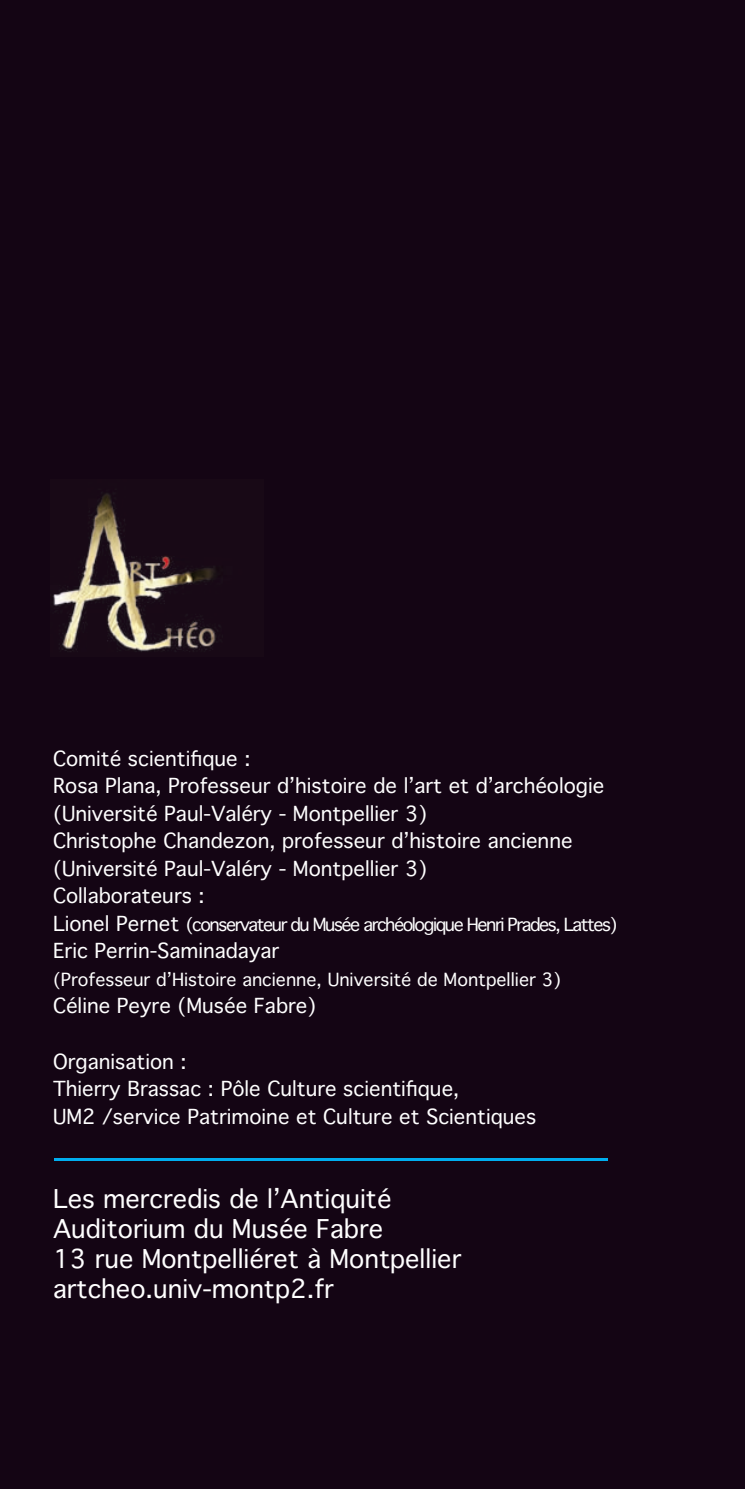
<style>
.page{position:relative;width:745px;height:1489px;background:#fff}
.page>*{position:absolute;margin:0;border:0;box-sizing:border-box;transform-origin:0 0}
.t1{font:25px/30px "Thonburi";color:#fff}
.t2{font:20px/27.5px "Thonburi";color:#fff}
.t3{font:17.5px "Thonburi";letter-spacing:-.08em;color:#fff}
.t4{font:17.5px "Thonburi";color:#fff}
.s1{font-size:20px}
</style>
<div class="page">
<div style="left:0;top:0;width:744px;height:1488px;background:#140514"></div>
<hr style="left:55px;top:1158px;width:552px;height:3px;background:#00aeef">
<img style="left:52px;top:492px;width:171px;height:160px">
<p class="t2" style="left:53px;top:744px;width:552px">Comité scientifique :<br>Rosa Plana, Professeur d’histoire de l’art et d’archéologie (Université Paul-Valéry - Montpellier 3)<br>Christophe Chandezon, professeur d’histoire ancienne (Université Paul-Valéry - Montpellier 3)<br>Collaborateurs :</p>
<p class="t3" style="left:53px;top:909px;width:565px"><span class="s1">Lionel Pernet</span> (conservateur du Musée archéologique Henri Prades, Lattes)</p>
<p class="t2" style="left:53px;top:937px;width:227px">Eric Perrin-Saminadayar</p>
<p class="t4" style="left:53px;top:964px;width:509px">(Professeur d’Histoire ancienne, Université de Montpellier 3)</p>
<p class="t2" style="left:53px;top:992px;width:265px">Céline Peyre (Musée Fabre)</p>
<p class="t2" style="left:53px;top:1047px;width:484px">Organisation :<br>Thierry Brassac : Pôle Culture scientifique,<br>UM2 /service Patrimoine et Culture et Scientiques</p>
<p class="t1" style="left:53px;top:1183px;width:409px">Les mercredis de l’Antiquité<br>Auditorium du Musée Fabre<br>13 rue Montpelliéret à Montpellier artcheo.univ-montp2.fr</p>
</div>
